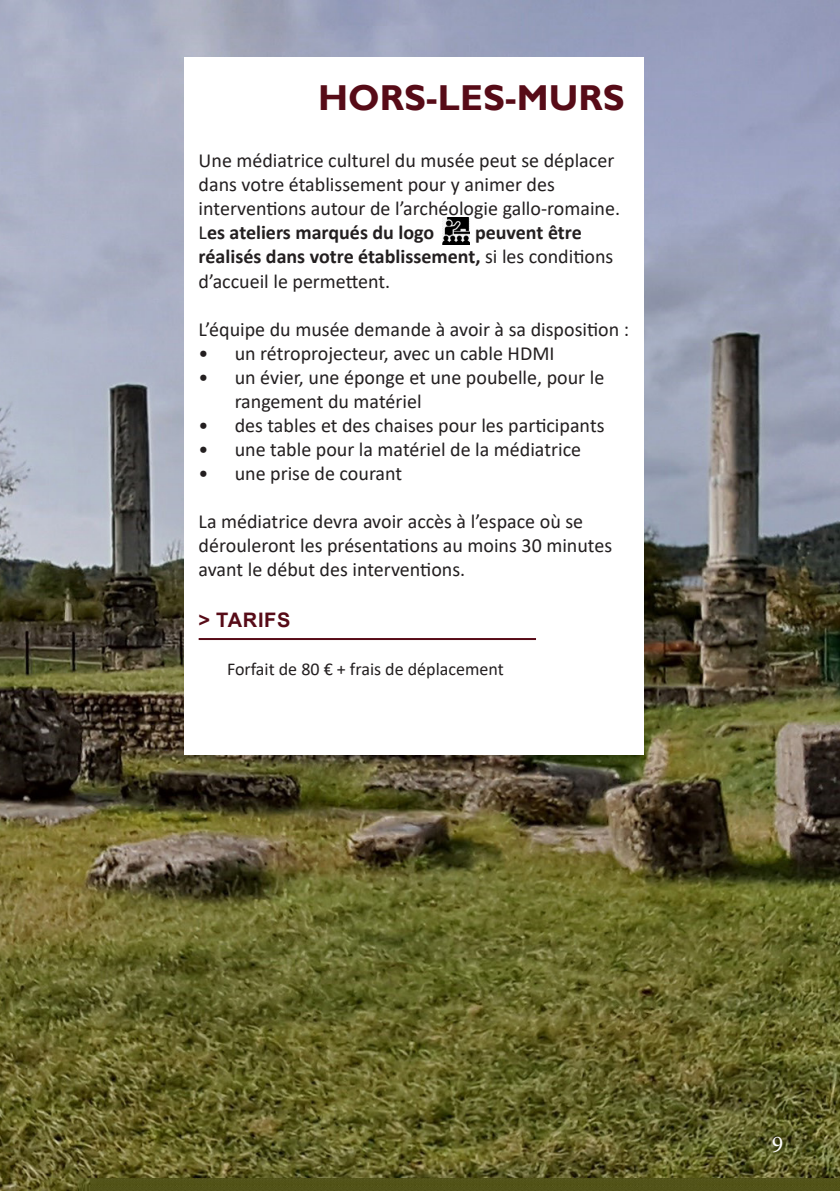
<style>
.page{position:relative;width:840px;height:1191px;background:#fff}
.page>*{position:absolute;margin:0;border:0;box-sizing:border-box;transform-origin:0 0}
.t1{font:700 36px "Gill Sans";color:#570b17}
.t2{font:24px "Minion Pro";color:#fff}
.t3{font:20px/24px "Calibri";color:#231f20}
.t4{font:700 20px/24px "Calibri";color:#231f20}
.t5{font:700 20px "Arial";letter-spacing:.035em;color:#570b17}
.t6{font:18px "Calibri";color:#231f20}
.s1{font-weight:700}
.s2{font-weight:400}
</style>
<div class="page">
<img style="left:0;top:0;width:839px;height:1191px">
<div style="left:184px;top:57px;width:459px;height:697px;background:#fff"></div>
<hr style="left:198px;top:638px;width:337px;height:2px;background:#570b17">
<img style="left:442px;top:218px;width:27px;height:27px">
<h1 class="t1" style="left:318px;top:76px;width:307px">HORS-LES-MURS</h1>
<p class="t3" style="left:198px;top:148px;width:423px">Une médiatrice culturel du musée peut se déplacer dans votre établissement pour y animer des interventions autour de l’archéologie gallo-romaine.<br>L<span class="s1">es ateliers marqués du logo</span></p>
<p class="t4" style="left:198px;top:220px;width:416px;text-indent:276px">peuvent être réalisés dans votre établissement, <span class="s2">si les conditions d’accueil le permettent.</span></p>
<p class="t3" style="left:198px;top:316px;width:432px">L’équipe du musée demande à avoir à sa disposition :</p>
<p class="t3" style="left:198px;top:340px;width:357px">• un rétroprojecteur, avec un cable HDMI</p>
<p class="t3" style="left:234px;top:364px;width:371px;text-indent:-36px">• un évier, une éponge et une poubelle, pour le rangement du matériel</p>
<p class="t3" style="left:198px;top:412px;width:407px">• des tables et des chaises pour les participants</p>
<p class="t3" style="left:198px;top:436px;width:384px">• une table pour la matériel de la médiatrice</p>
<p class="t3" style="left:198px;top:460px;width:205px">• une prise de courant</p>
<p class="t3" style="left:198px;top:508px;width:415px">La médiatrice devra avoir accès à l’espace où se dérouleront les présentations au moins 30 minutes avant le début des interventions.</p>
<p class="t5" style="left:198px;top:606px;width:93px">&gt; TARIFS</p>
<p class="t6" style="left:227px;top:656px;width:278px">Forfait de 80 € + frais de déplacement</p>
<p class="t2" style="left:771px;top:1128px;width:13px">9</p>
</div>
